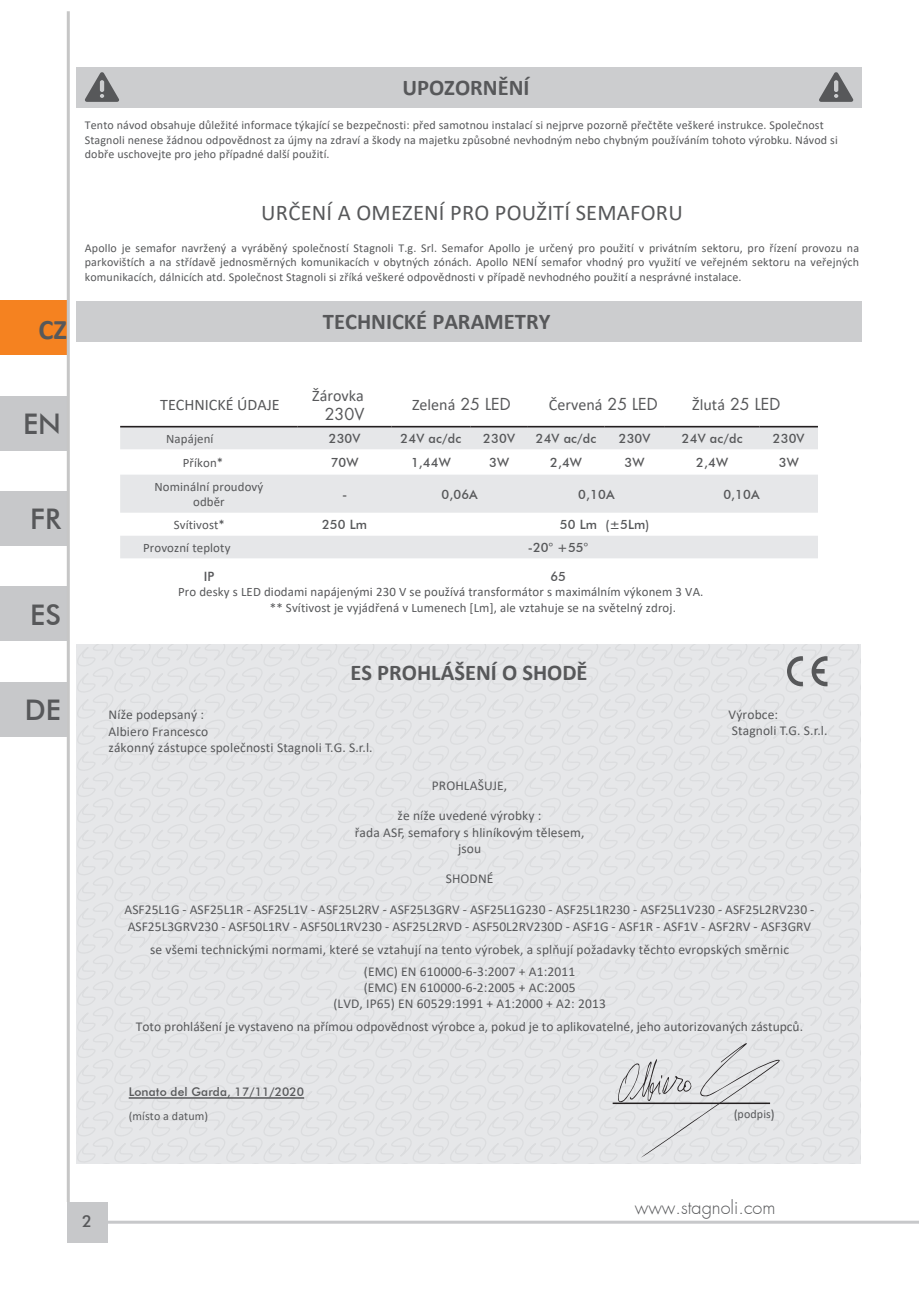
<style>
.page{position:relative;width:919px;height:1289px;background:#fff}
.page>*{position:absolute;margin:0;border:0;box-sizing:border-box;transform-origin:0 0}
.titoli{font:500 28.35px "Futura BT";color:#57585a}
.titoli-2{font:700 28.35px "Calibri";color:#57585a}
.titoli-3{font:700 22.5px "Calibri";color:#57585a}
.t1{font:22.5px "Calibri";letter-spacing:.01em;color:#57585a}
.t2{font:300 18px "Futura";color:#57585a}
.t3{font:500 16.5px "Futura BT";color:#57585a}
.menu2{font:16.05px/19.4px "Calibri";color:#57585a;text-align:right}
.t4{font:13.5px/16.2px "Calibri";letter-spacing:.01em;color:#57585a;text-align:center}
.menu1{font:12.9px "Calibri";letter-spacing:.01em;color:#57585a}
.menu2-2{font:500 12.9px "Futura BT";letter-spacing:.01em;color:#57585a}
.menu2-3{font:12.9px/15.5px "Calibri";letter-spacing:.01em;color:#57585a;text-align:center}
.menu1-2{font:500 12.9px "Futura BT";color:#57585a}
.t5{font:12px/14.4px "Calibri";letter-spacing:.01em;color:#57585a}
.t6{font:500 12px/23.9px "Futura BT";letter-spacing:.01em;color:#57585a}
.s1{font-family:"Futura Std"}
.s2{font-family:"Futura BT";font-weight:500}
.s3{font-family:"Calibri";font-weight:400}
</style>
<div class="page">
<div style="left:67px;top:1201px;width:40px;height:41px;background:#c7c8ca"></div>
<hr style="left:107px;top:1220px;width:811px;height:3px;background:#c7c8ca">
<div style="left:76px;top:67px;width:785px;height:40px;background:#cccdcf"></div>
<div style="left:76px;top:301px;width:785px;height:40px;background:#cccdcf"></div>
<svg style="left:85px;top:72px;width:34px;height:30px"></svg>
<svg style="left:819px;top:72px;width:34px;height:30px"></svg>
<div style="left:0;top:301px;width:67px;height:54px;background:#f58220"></div>
<div style="left:0;top:396px;width:67px;height:54px;background:#c7c8ca"></div>
<div style="left:0;top:491px;width:67px;height:54px;background:#c7c8ca"></div>
<div style="left:0;top:586px;width:67px;height:55px;background:#c7c8ca"></div>
<hr style="left:67px;top:11px;width:3px;height:1190px;background:#c6c6c6">
<div style="left:0;top:682px;width:67px;height:54px;background:#c7c8ca"></div>
<svg style="left:120px;top:427px;width:697px;height:131px;fill:#e6e7e9"></svg>
<hr style="left:120px;top:426px;width:178px;height:1px;background:#231f20">
<hr style="left:298px;top:426px;width:93px;height:1px;background:#231f20">
<hr style="left:391px;top:426px;width:79px;height:1px;background:#231f20">
<hr style="left:470px;top:426px;width:58px;height:1px;background:#231f20">
<hr style="left:528px;top:426px;width:76px;height:1px;background:#231f20">
<hr style="left:604px;top:426px;width:60px;height:1px;background:#231f20">
<hr style="left:664px;top:426px;width:95px;height:1px;background:#231f20">
<hr style="left:759px;top:426px;width:58px;height:1px;background:#231f20">
<svg style="left:77px;top:644px;width:784px;height:520px;background:#e3e4e6"></svg>
<hr style="left:129px;top:1097px;width:175px;height:1px;background:#57585a">
<p class="titoli-2" style="left:38px;top:309px;width:30px">CZ</p>
<p class="titoli-3" style="left:402px;top:72px;width:129px">UPOZORNĚNÍ</p>
<p class="t5" style="left:85px;top:118px;width:754px">Tento návod obsahuje důležité informace týkající se bezpečnosti: před samotnou instalací si nejprve pozorně přečtěte veškeré instrukce. Společnost<br>Stagnoli nenese žádnou odpovědnost za újmy na zdraví a škody na majetku způsobné nevhodným nebo chybným používáním tohoto výrobku. Návod si dobře uschovejte pro jeho případné další použití.</p>
<p class="t1" style="left:261px;top:197px;width:423px">URČENÍ A OMEZENÍ PRO POUŽITÍ SEMAFORU</p>
<p class="t5" style="left:85px;top:240px;width:775px;text-align:justify">Apollo je semafor navržený a vyráběný společností Stagnoli T.g. Srl. Semafor Apollo je určený pro použití v privátním sektoru, pro řízení provozu na parkovištích a na střídavě jednosměrných komunikacích v obytných zónách. Apollo NENÍ semafor vhodný pro využití ve veřejném sektoru na veřejných komunikacích, dálnicích atd. Společnost Stagnoli si zříká veškeré odpovědnosti v případě nevhodného použití a nesprávné instalace.</p>
<p class="titoli-3" style="left:323px;top:306px;width:229px">TECHNICKÉ PARAMETRY</p>
<p class="titoli" style="left:23px;top:407px;width:39px">EN</p>
<p class="titoli" style="left:30px;top:502px;width:32px">FR</p>
<p class="titoli" style="left:30px;top:597px;width:32px">ES</p>
<p class="titoli" style="left:25px;top:693px;width:38px">DE</p>
<p class="menu2" style="left:160px;top:394px;width:121px">TECHNICKÉ ÚDAJE</p>
<p class="menu2" style="left:312px;top:385px;width:54px">Žárovka<br><span class="s1">230V</span></p>
<p class="menu2" style="left:412px;top:395px;width:100px">Zelená <span class="s1">25 LED</span></p>
<p class="menu2" style="left:549px;top:395px;width:110px">Červená <span class="s1">25 LED</span></p>
<p class="menu2" style="left:692px;top:395px;width:89px">Žlutá <span class="s1">25 LED</span></p>
<p class="menu2-3" style="left:166px;top:430px;width:49px">Napájení</p>
<p class="menu2-2" style="left:329px;top:430px;width:33px">230V</p>
<p class="menu2-2" style="left:400px;top:430px;width:62px">24V ac/dc</p>
<p class="menu2-2" style="left:483px;top:430px;width:33px">230V</p>
<p class="menu2-2" style="left:535px;top:430px;width:62px">24V ac/dc</p>
<p class="menu2-2" style="left:618px;top:430px;width:33px">230V</p>
<p class="menu2-2" style="left:681px;top:430px;width:62px">24V ac/dc</p>
<p class="menu2-2" style="left:772px;top:430px;width:33px">230V</p>
<p class="menu2-3" style="left:183px;top:454px;width:41px">Příkon<span class="s2">*</span></p>
<p class="menu2-2" style="left:330px;top:454px;width:29px">70W</p>
<p class="menu2-2" style="left:411px;top:454px;width:41px">1,44W</p>
<p class="menu2-2" style="left:489px;top:454px;width:21px">3W</p>
<p class="menu2-2" style="left:550px;top:454px;width:33px">2,4W</p>
<p class="menu2-2" style="left:624px;top:454px;width:21px">3W</p>
<p class="menu2-2" style="left:696px;top:454px;width:33px">2,4W</p>
<p class="menu2-2" style="left:778px;top:454px;width:21px">3W</p>
<p class="menu2-3" style="left:154px;top:478px;width:110px">Nominální proudový odběr</p>
<p class="menu2-2" style="left:342px;top:486px;width:7px">-</p>
<p class="menu2-2" style="left:441px;top:486px;width:38px">0,06A</p>
<p class="menu2-2" style="left:578px;top:486px;width:38px">0,10A</p>
<p class="menu2-2" style="left:723px;top:486px;width:38px">0,10A</p>
<p class="menu2-3" style="left:174px;top:517px;width:52px">Svítivost<span class="s2">*</span></p>
<p class="menu2-2" style="left:322px;top:516px;width:47px">250 Lm</p>
<p class="menu2-2" style="left:560px;top:516px;width:91px">50 Lm (±5Lm)</p>
<p class="menu2-3" style="left:143px;top:539px;width:89px">Provozní teploty</p>
<p class="menu2-2" style="left:527px;top:539px;width:62px">-20° +55°</p>
<p class="menu1-2" style="left:204px;top:568px;width:12px">IP</p>
<p class="menu1-2" style="left:550px;top:568px;width:17px">65</p>
<p class="menu1" style="left:178px;top:583px;width:527px">Pro desky s LED diodami napájenými 230 V se používá transformátor s maximálním výkonem 3 VA.</p>
<p class="menu1" style="left:270px;top:598px;width:407px">** Svítivost je vyjádřená v Lumenech [Lm], ale vztahuje se na světelný zdroj.</p>
<p class="titoli-3" style="left:350px;top:656px;width:238px">ES PROHLÁŠENÍ O SHODĚ</p>
<p class="t4" style="left:109px;top:706px;width:265px;text-align:left">Níže podepsaný :<br>Albiero Francesco<br>zákonný zástupce společnosti Stagnoli T.G. S.r.l.</p>
<p class="t4" style="left:728px;top:706px;width:100px;line-height:15.8px;text-align:left">Výrobce:<br>Stagnoli T.G. S.r.l.</p>
<p class="t4" style="left:432px;top:776px;width:77px">PROHLAŠUJE,</p>
<p class="t4" style="left:355px;top:807px;width:231px">že níže uvedené výrobky :<br>řada ASF, semafory s hliníkovým tělesem, jsou</p>
<p class="t4" style="left:445px;top:870px;width:49px">SHODNÉ</p>
<p class="t4" style="left:125px;top:901px;width:691px;line-height:16.6px;text-align:left">ASF25L1G - ASF25L1R - ASF25L1V - ASF25L2RV - ASF25L3GRV - ASF25L1G230 - ASF25L1R230 - ASF25L1V230 - ASF25L2RV230 -<br>ASF25L3GRV230 - ASF50L1RV - ASF50L1RV230 - ASF25L2RVD - ASF50L2RV230D - ASF1G - ASF1R - ASF1V - ASF2RV - ASF3GRV</p>
<p class="t4" style="left:150px;top:937px;width:640px;line-height:22.2px">se všemi technickými normami, které se vztahují na tento výrobek, a splňují požadavky těchto evropských směrnic (EMC) EN 610000-6-3:2007 + A1:2011</p>
<p class="t4" style="left:333px;top:979px;width:274px">(EMC) EN 610000-6-2:2005 + AC:2005<br>(LVD, IP65) EN 60529:1991 + A1:2000 + A2: 2013</p>
<p class="t4" style="left:136px;top:1017px;width:668px">Toto prohlášení je vystaveno na přímou odpovědnost výrobce a, pokud je to aplikovatelné, jeho autorizovaných zástupců.</p>
<p class="t6" style="left:129px;top:1079px;width:177px">Lonato del Garda, 17/11/2020 <span class="s3">(místo a datum)</span></p>
<p class="t5" style="left:733px;top:1106px;width:42px"><span class="s2">(</span>podpis<span class="s2">)</span></p>
<h3 class="t3" style="left:82px;top:1211px;width:11px">2</h3>
<h3 class="t2" style="left:635px;top:1195px;width:142px">www.stagnoli.com</h3>
</div>
